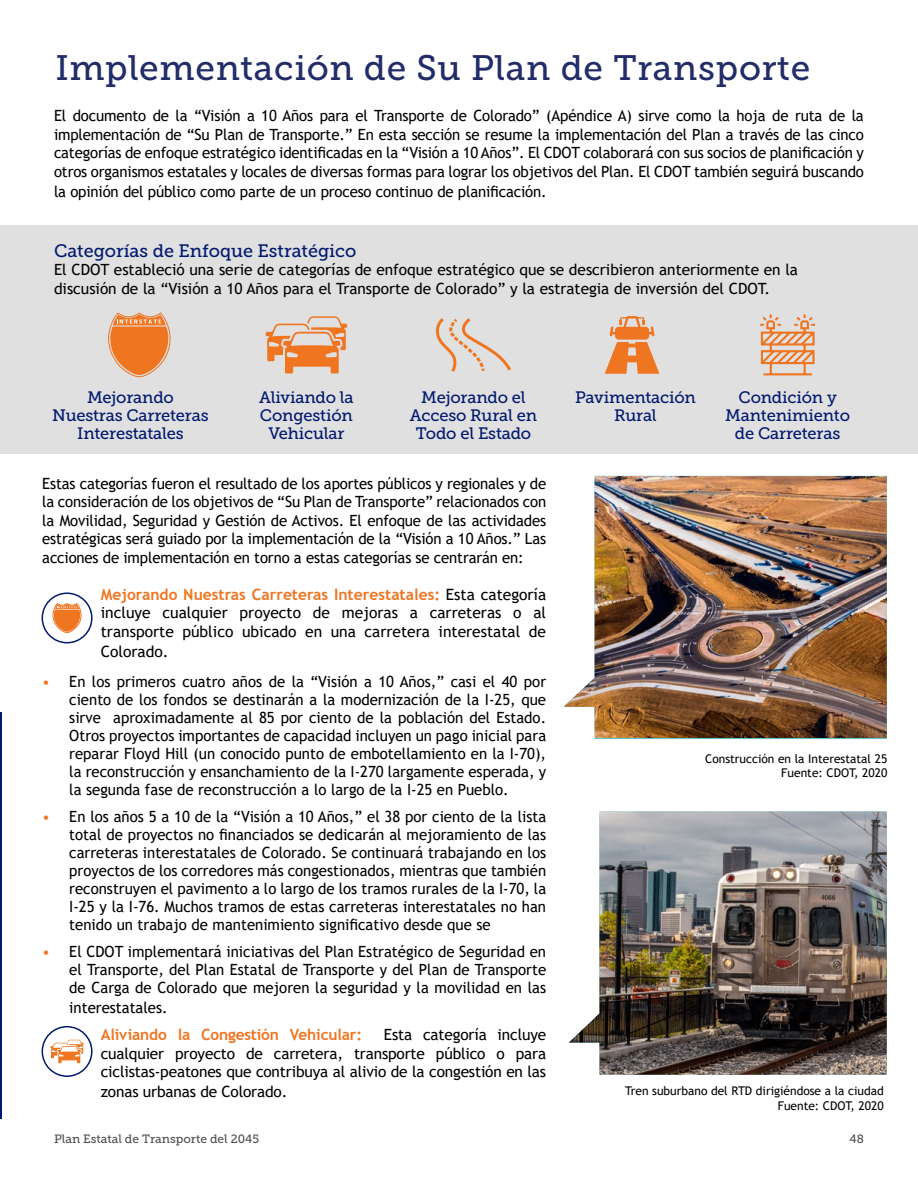
<style>
.page{position:relative;width:918px;height:1188px;background:#fff}
.page>*{position:absolute;margin:0;border:0;box-sizing:border-box;transform-origin:0 0}
.t1{font:35.25px "Museo Slab 500";letter-spacing:.02em;color:#222c69}
.t2{font:18px "Museo Slab 500";color:#01196f}
.t3{font:16.5px/18px "Museo Slab 500";letter-spacing:-.01em;color:#01196f;text-align:center}
.t4{font:15.6px/19px "Trebuchet MS";color:#000;text-align:justify}
.t5{font:15.45px/18px "Trebuchet MS";color:#000;text-align:justify}
.t6{font:700 15.45px "Trebuchet MS";letter-spacing:-.01em;color:#ef7521}
.t7{font:12px/14.4px "Trebuchet MS";color:#000;text-align:right}
.t8{font:12px "Museo Slab 500";color:#4e4e50}
.s1{font-weight:700;color:#ef7521}
.s2{color:#ef7521}
</style>
<div class="page">
<hr style="left:0;top:713px;width:1px;height:406px;background:#01196f">
<img style="left:564px;top:476px;width:323px;height:262px">
<img style="left:569px;top:812px;width:318px;height:263px">
<div style="left:0;top:225px;width:918px;height:228px;background:#e1e0e1"></div>
<div style="left:42px;top:592px;width:51px;height:51px;border:2px solid #01196f;border-radius:50%"></div>
<svg style="left:52px;top:603px;width:30px;height:30px"></svg>
<div style="left:42px;top:1026px;width:51px;height:51px;border:2px solid #01196f;border-radius:50%"></div>
<svg style="left:50px;top:1040px;width:34px;height:23px"></svg>
<svg style="left:108px;top:312px;width:63px;height:66px"></svg>
<svg style="left:265px;top:316px;width:82px;height:57px"></svg>
<svg style="left:435px;top:318px;width:76px;height:54px"></svg>
<svg style="left:605px;top:316px;width:54px;height:58px"></svg>
<svg style="left:760px;top:314px;width:55px;height:62px"></svg>
<h1 class="t1" style="left:56px;top:49px;width:756px">Implementación de Su Plan de Transporte</h1>
<p class="t5" style="left:54px;top:106px;width:811px;line-height:18.9px">El documento de la “Visión a 10 Años para el Transporte de Colorado” (Apéndice A) sirve como la hoja de ruta de la implementación de “Su Plan de Transporte.” En esta sección se resume la implementación del Plan a través de las cinco categorías de enfoque estratégico identificadas en la “Visión a 10 Años”. El CDOT colaborará con sus socios de planificación y otros organismos estatales y locales de diversas formas para lograr los objetivos del Plan. El CDOT también seguirá buscando la opinión del público como parte de un proceso continuo de planificación.</p>
<p class="t2" style="left:54px;top:240px;width:304px">Categorías de Enfoque Estratégico</p>
<p class="t5" style="left:54px;top:260px;width:746px;line-height:18.6px">El CDOT estableció una serie de categorías de enfoque estratégico que se describieron anteriormente en la discusión de la “Visión a 10 Años para el Transporte de Colorado” y la estrategia de inversión del CDOT.</p>
<p class="t3" style="left:52px;top:388px;width:158px">Mejorando<br>Nuestras Carreteras<br>Interestatales</p>
<p class="t3" style="left:259px;top:388px;width:96px">Aliviando la<br>Congestión<br>Vehicular</p>
<p class="t3" style="left:410px;top:388px;width:129px">Mejorando el<br>Acceso Rural en<br>Todo el Estado</p>
<p class="t3" style="left:575px;top:388px;width:122px">Pavimentación<br>Rural</p>
<p class="t3" style="left:725px;top:388px;width:126px">Condición y<br>Mantenimiento de Carreteras</p>
<p class="t5" style="left:42px;top:474px;width:505px;line-height:18.6px">Estas categorías fueron el resultado de los aportes públicos y regionales y de la consideración de los objetivos de “Su Plan de Transporte” relacionados con la Movilidad, Seguridad y Gestión de Activos. El enfoque de las actividades estratégicas será guiado por la implementación de la “Visión a 10 Años.” Las acciones de implementación en torno a estas categorías se centrarán en:</p>
<p class="t4" style="left:101px;top:584px;width:447px"><span class="s1">Mejorando Nuestras Carreteras Interestatales:</span> Esta categoría incluye cualquier proyecto de mejoras a carreteras o al transporte público ubicado en una carretera interestatal de Colorado.</p>
<p class="t5" style="left:69px;top:672px;width:478px;text-indent:-27px"><span class="s2">•</span> En los primeros cuatro años de la “Visión a 10 Años,” casi el 40 por ciento de los fondos se destinarán a la modernización de la I-25, que sirve aproximadamente al 85 por ciento de la población del Estado.<br>Otros proyectos importantes de capacidad incluyen un pago inicial para reparar Floyd Hill (un conocido punto de embotellamiento en la I-70), la reconstrucción y ensanchamiento de la I-270 largamente esperada, y la segunda fase de reconstrucción a lo largo de la I-25 en Pueblo.</p>
<p class="t5" style="left:69px;top:807px;width:478px;text-indent:-27px"><span class="s2">•</span> En los años 5 a 10 de la “Visión a 10 Años,” el 38 por ciento de la lista total de proyectos no financiados se dedicarán al mejoramiento de las carreteras interestatales de Colorado. Se continuará trabajando en los proyectos de los corredores más congestionados, mientras que también reconstruyen el pavimento a lo largo de los tramos rurales de la I-70, la I-25 y la I-76. Muchos tramos de estas carreteras interestatales no han tenido un trabajo de mantenimiento significativo desde que se</p>
<p class="t5" style="left:69px;top:942px;width:478px;text-indent:-27px"><span class="s2">•</span> El CDOT implementará iniciativas del Plan Estratégico de Seguridad en el Transporte, del Plan Estatal de Transporte y del Plan de Transporte de Carga de Colorado que mejoren la seguridad y la movilidad en las</p>
<p class="t5" style="left:69px;top:998px;width:100px">interestatales.</p>
<p class="t6" style="left:101px;top:1025px;width:263px">Aliviando la Congestión Vehicular:</p>
<p class="t5" style="left:101px;top:1025px;width:447px;line-height:18.9px;text-indent:283px">Esta categoría incluye cualquier proyecto de carretera, transporte público o para ciclistas-peatones que contribuya al alivio de la congestión en las zonas urbanas de Colorado.</p>
<p class="t7" style="left:705px;top:751px;width:184px">Construcción en la Interestatal 25<br>Fuente: CDOT, 2020</p>
<p class="t7" style="left:625px;top:1084px;width:260px">Tren suburbano del RTD dirigiéndose a la ciudad<br>Fuente: CDOT, 2020</p>
<p class="t8" style="left:54px;top:1132px;width:207px">Plan Estatal de Transporte del 2045</p>
<p class="t8" style="left:850px;top:1132px;width:16px">48</p>
</div>
